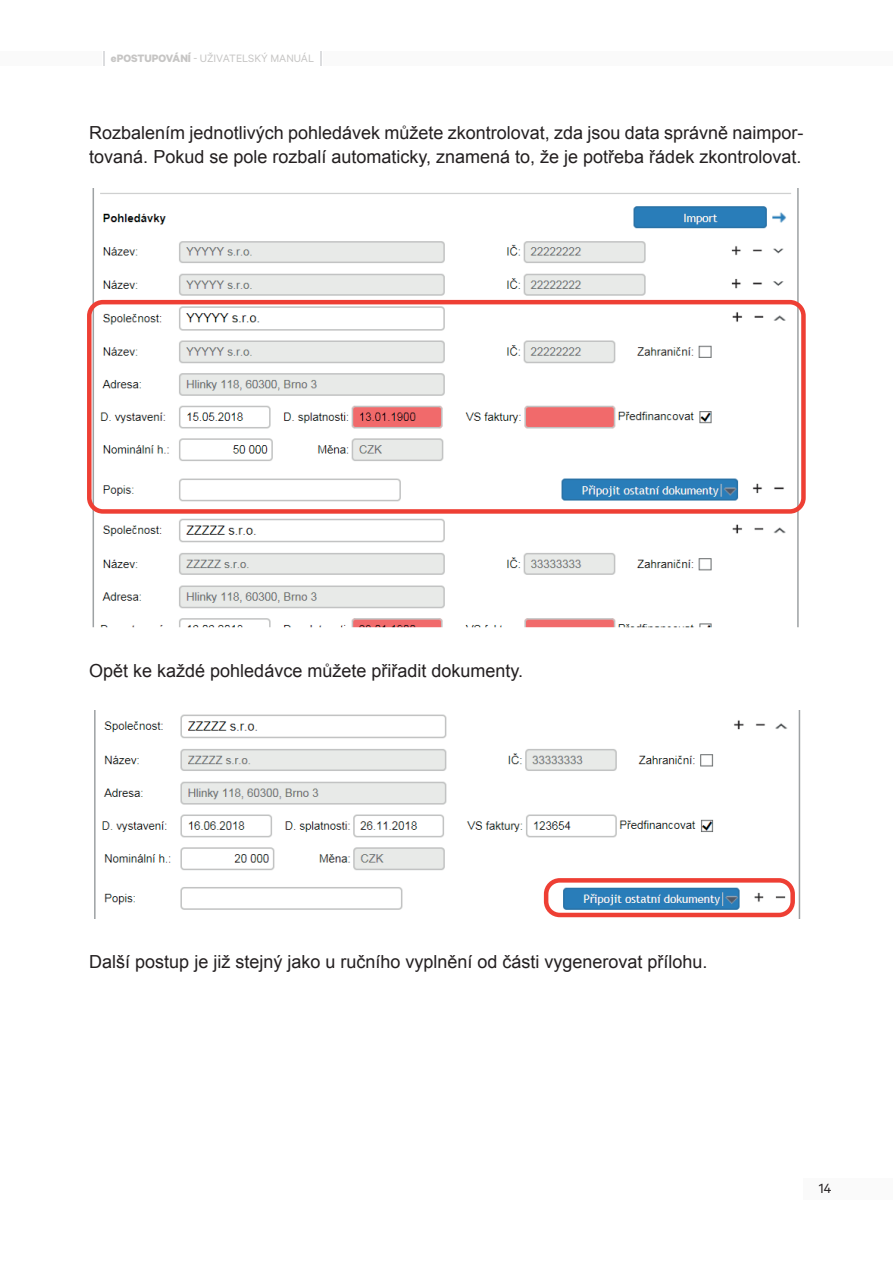
<style>
.page{position:relative;width:893px;height:1263px;background:#fff}
.page>*{position:absolute;margin:0;border:0;box-sizing:border-box;transform-origin:0 0}
.t1{font:18px/24px "Arial";color:#231f20}
.t2{font:15px "Calibre";color:#231f20}
.t3{font:12px "Calibre";color:#c6c5c4}
.s1{font-weight:700}
</style>
<div class="page">
<div style="left:804px;top:1178px;width:89px;height:21px;background:#fafafa"></div>
<div style="left:323px;top:51px;width:570px;height:15px;background:#fafafa"></div>
<div style="left:0;top:51px;width:102px;height:15px;background:#fafafa"></div>
<svg style="left:104px;top:51px;width:1px;height:15px"></svg>
<svg style="left:320px;top:51px;width:2px;height:15px"></svg>
<img style="left:92px;top:188px;width:709px;height:439px">
<div style="left:87px;top:300px;width:719px;height:214px;border:4px solid #ee3f34;border-radius:14px"></div>
<img style="left:94px;top:711px;width:707px;height:207px">
<div style="left:544px;top:878px;width:251px;height:39px;border:4px solid #ee3f34;border-radius:14px"></div>
<p class="t3" style="left:111px;top:52px;width:205px"><span class="s1">ePOSTUPOVÁNÍ</span> - UŽIVATELSKÝ MANUÁL</p>
<p class="t1" style="left:89px;top:121px;width:716px">Rozbalením jednotlivých pohledávek můžete zkontrolovat, zda jsou data správně naimpor&shy;tovaná. Pokud se pole rozbalí automaticky, znamená to, že je potřeba řádek zkontrolovat.</p>
<p class="t1" style="left:89px;top:659px;width:435px">Opět ke každé pohledávce můžete přiřadit dokumenty.</p>
<p class="t1" style="left:89px;top:949px;width:620px">Další postup je již stejný jako u ručního vyplnění od části vygenerovat přílohu.</p>
<p class="t2" style="left:819px;top:1180px;width:14px">14</p>
</div>
